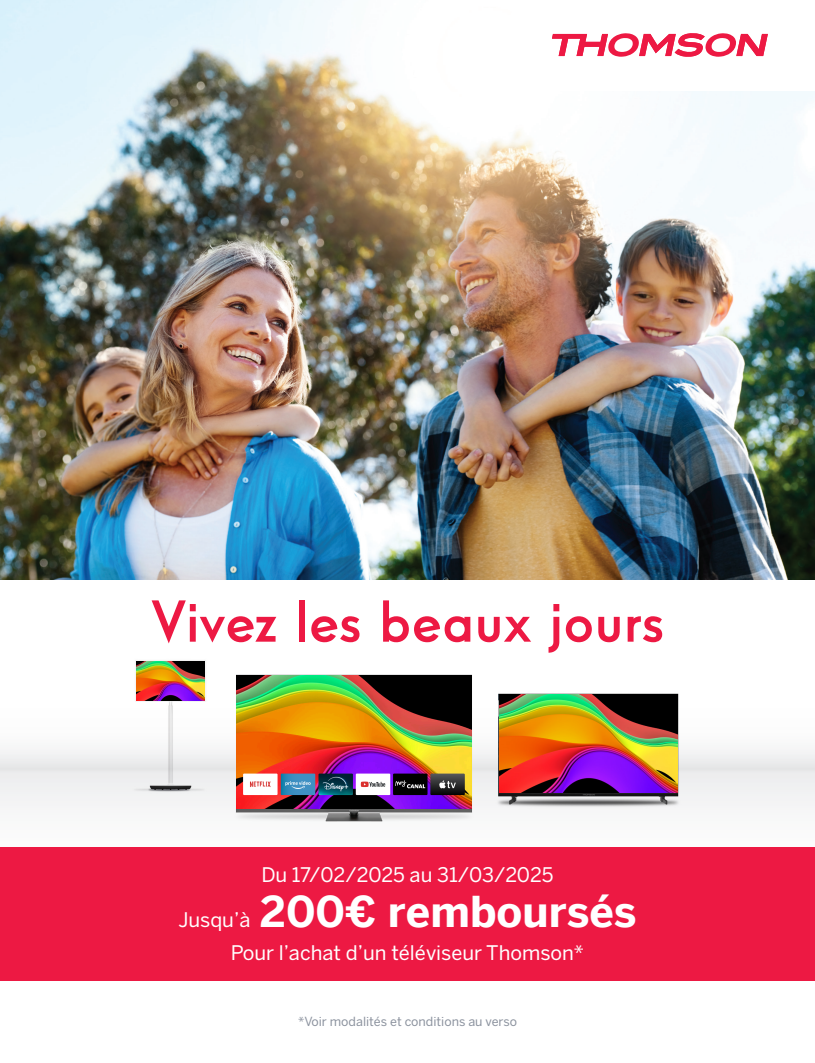
<style>
.page{position:relative;width:815px;height:1063px;background:#fff}
.page>*{position:absolute;margin:0;border:0;box-sizing:border-box;transform-origin:0 0}
.t1{font:500 57.5px "Windlesham Pro";color:#ed1943}
.t2{font:700 42.5px "Benton Sans";color:#fff}
.t3{font:20px/32.5px "Benton Sans";color:#fff}
.t4{font:12.5px "Benton Sans";color:#8b929e}
</style>
<div class="page">
<img style="left:0;top:0;width:815px;height:579px">
<svg style="left:0;top:750px;width:815px;height:56px"></svg>
<img style="left:487px;top:693px;width:204px;height:115px">
<img style="left:499px;top:694px;width:179px;height:98px">
<img style="left:235px;top:674px;width:252px;height:148px">
<img style="left:236px;top:675px;width:236px;height:133px">
<div style="left:243px;top:774px;width:35px;height:21px;background:#fff"></div>
<svg style="left:251px;top:782px;width:20px;height:5px"></svg>
<div style="left:356px;top:774px;width:34px;height:21px;background:#fff"></div>
<svg style="left:361px;top:782px;width:24px;height:5px"></svg>
<svg style="left:281px;top:774px;width:34px;height:21px"></svg>
<div style="left:393px;top:774px;width:35px;height:21px;background:#000"></div>
<svg style="left:395px;top:774px;width:70px;height:21px"></svg>
<img style="left:318px;top:774px;width:35px;height:21px">
<img style="left:89px;top:660px;width:162px;height:147px">
<img style="left:136px;top:662px;width:68px;height:38px">
<div style="left:0;top:847px;width:815px;height:134px;background:#ed1943"></div>
<div style="left:514px;top:0;width:301px;height:90px;background:#fff"></div>
<svg style="left:552px;top:33px;width:216px;height:24px"></svg>
<svg style="left:495px;top:0;width:19px;height:90px"></svg>
<h1 class="t1" style="left:151px;top:582px;width:514px">Vivez les beaux jours</h1>
<p class="t3" style="left:261px;top:859px;width:294px">Du 17/02/2025 au 31/03/2025</p>
<h2 class="t2" style="left:260px;top:887px;width:378px">200€ remboursés</h2>
<p class="t3" style="left:231px;top:904px;width:355px;text-indent:-53px">Jusqu à’<br>Pour ’l achat ’d un téléviseur Thomson*</p>
<p class="t4" style="left:298px;top:1014px;width:220px">*Voir modalités et conditions au verso</p>
</div>
